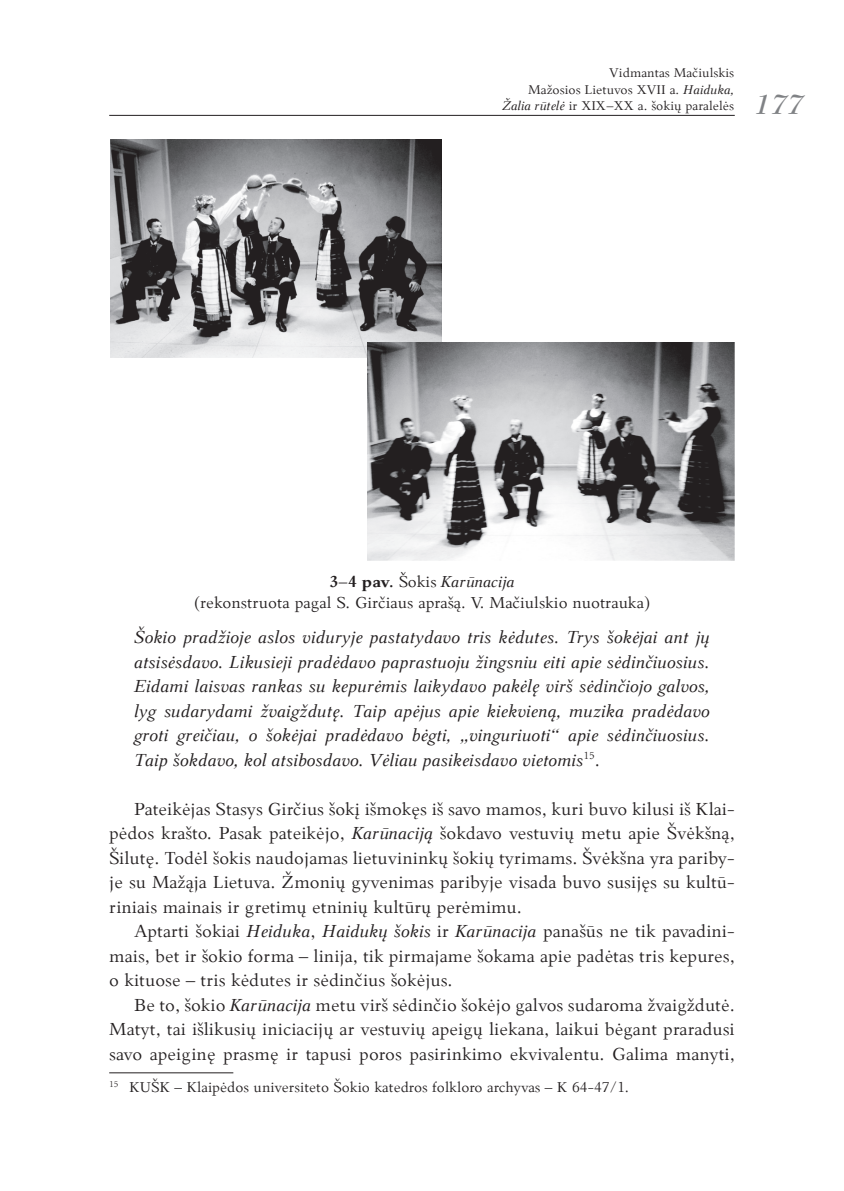
<style>
.page{position:relative;width:844px;height:1191px;background:#fff}
.page>*{position:absolute;margin:0;border:0;box-sizing:border-box;transform-origin:0 0}
.t1{font:italic 28px "Bernhard Mod BT Bold";color:#808285}
.t2{font:19.25px/24.5px "Palemonas";color:#231f20;text-align:justify}
.t3{font:italic 19.25px/24.5px "Palemonas";color:#231f20;text-align:justify}
.t4{font:17.5px/21px "Palemonas";color:#231f20;text-align:center}
.t5{font:15.75px "Palemonas";color:#231f20}
.t6{font:14px/16.8px "Palemonas";color:#231f20}
.s1{font-style:italic}
.s2{font-weight:700}
.s3{font-weight:700;font-style:italic}
.s4{font-style:normal}
</style>
<div class="page">
<hr style="left:109px;top:115px;width:625px;height:1px;background:#231f20">
<hr style="left:109px;top:1072px;width:124px;height:1px;background:#231f20">
<img style="left:111px;top:139px;width:330px;height:218px">
<img style="left:367px;top:342px;width:367px;height:219px">
<p class="t6" style="left:528px;top:64px;width:207px;text-indent:81px">Vidmantas Mačiulskis<br>Mažosios Lietuvos xvii</p>
<p class="t6" style="left:502px;top:80px;width:233px;text-align:right">a. <span class="s1">Haiduka,<br>žalia rūtelė</span> ir xix–xx a. šokių paralelės</p>
<h1 class="t1" style="left:754px;top:87px;width:51px">177</h1>
<p class="t4" style="left:194px;top:571px;width:457px"><span class="s2">3–4 pav</span><span class="s3">.</span> Šokis <span class="s1">Karūnacija<br></span>(rekonstruota pagal S. Girčiaus aprašą. V. Mačiulskio nuotrauka)</p>
<p class="t3" style="left:134px;top:624px;width:577px">Šokio pradžioje aslos viduryje pastatydavo tris kėdutes. Trys šokėjai ant jų atsisėsdavo. Likusieji pradėdavo paprastuoju žingsniu eiti apie sėdinčiuosius.<br>Eidami laisvas rankas su kepurėmis laikydavo pakėlę virš sėdinčiojo galvos, lyg sudarydami žvaigždutę. Taip apėjus apie kiekvieną, muzika pradėdavo groti greičiau, o šokėjai pradėdavo bėgti, „vinguriuoti“ apie sėdinčiuosius.<br>Taip šokdavo, kol atsibosdavo. Vėliau pasikeisdavo vietomis<sup>15</sup><span class="s4">.</span></p>
<p class="t2" style="left:109px;top:796px;width:627px;text-indent:25px">Pateikėjas Stasys Girčius šokį išmokęs iš savo mamos, kuri buvo kilusi iš Klai&shy;pėdos krašto. Pasak pateikėjo, <span class="s1">Karūnaciją</span> šokdavo vestuvių metu apie Švėkšną, Šilutę. Todėl šokis naudojamas lietuvininkų šokių tyrimams. Švėkšna yra pariby&shy;je su Mažąja Lietuva. Žmonių gyvenimas paribyje visada buvo susijęs su kultū&shy;riniais mainais ir gretimų etninių kultūrų perėmimu.</p>
<p class="t2" style="left:109px;top:918px;width:627px;text-indent:25px">Aptarti šokiai <span class="s1">Heiduka</span>, <span class="s1">Haidukų šokis</span> ir <span class="s1">Karūnacija</span> panašūs ne tik pavadini&shy;mais, bet ir šokio forma – linija, tik pirmajame šokama apie padėtas tris kepures, o kituose – tris kėdutes ir sėdinčius šokėjus.</p>
<p class="t2" style="left:109px;top:992px;width:627px;text-indent:25px">Be to, šokio <span class="s1">Karūnacija</span> metu virš sėdinčio šokėjo galvos sudaroma žvaigždutė.<br>Matyt, tai išlikusių iniciacijų ar vestuvių apeigų liekana, laikui bėgant praradusi savo apeiginę prasmę ir tapusi poros pasirinkimo ekvivalentu. Galima manyti,</p>
<p class="t5" style="left:109px;top:1076px;width:521px"><sup>15</sup> KUŠK – Klaipėdos universiteto Šokio katedros folkloro archyvas – K 64-47/1.</p>
</div>
